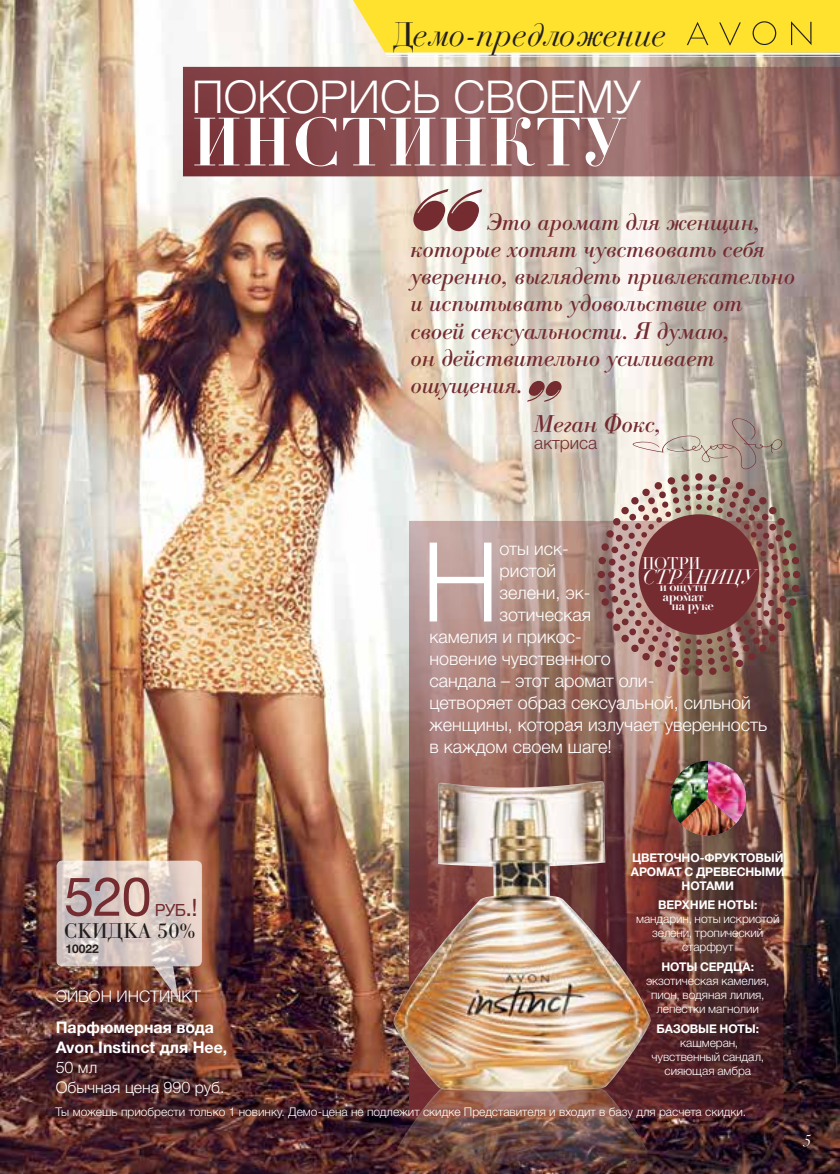
<style>
.page{position:relative;width:840px;height:1174px;background:#fff}
.page>*{position:absolute;margin:0;border:0;box-sizing:border-box;transform-origin:0 0}
.t1{font:300 110.4px "Helvetica Neue LTW1 Gs 45 Lt";color:#fff}
.t2{font:700 66.8px "Didot L Ts Pro";color:#fff}
.t3{font:54px "Helvetica Neue LTW1 Gs 55 Roman";color:#742c31}
.t4{font:300 45.4px "Helvetica Neue LTW1 Gs 45 Lt";color:#fff}
.t5{font:italic 33.2px "Didot L Ts Pro";color:#231f20}
.t6{font:italic 25.4px "Bodoni Ant";color:#742c31}
.t7{font:italic 25.2px/27.2px "Bodoni Ant";color:#742c31}
.t8{font:22.2px "Bodoni Ant";letter-spacing:.01em;color:#231f20}
.t9{font:italic 20.4px "Didot L Ts Pro";letter-spacing:-.025em;color:#fff}
.t10{font:300 18px "Helvetica Neue LTW1 Gs 45 Lt";color:#fff}
.t11{font:300 17.4px "Helvetica Neue LTW1 Gs 45 Lt";color:#742c31}
.t12{font:16.8px "Helvetica Neue LTW1 Gs 55 Roman";color:#742c31}
.t13{font:16.6px "Didot L Ts Pro";letter-spacing:-.04em;color:#fff}
.t14{font:300 16px/20px "Helvetica Neue LTW1 Gs 45 Lt";color:#fff}
.t15{font:700 16px/20px "Helvetica Neue LTW1 Gs 55 Roman";color:#fff}
.t16{font:italic 16px "Didot L Ts Pro";color:#fff}
.t17{font:700 13px "Didot L Ts Pro";letter-spacing:-.03em;color:#fff}
.t18{font:300 12px/14px "Helvetica Neue LTW1 Gs 45 Lt";color:#fff;text-align:center}
.t19{font:700 12px/14px "Helvetica Neue LTW1 Gs 55 Roman";letter-spacing:.11em;color:#fff;text-align:center}
.t20{font:700 12px "Helvetica Neue LTW1 Gs 55 Roman";letter-spacing:.08em;color:#fff}
.t21{font:700 12px "Helvetica Neue LTW1 Gs 55 Roman";color:#231f20}
.s1{font-style:normal}
.s2{font-size:24px}
</style>
<div class="page">
<img style="left:0;top:0;width:839px;height:1174px">
<svg style="left:409px;top:521px;width:373px;height:596px;background:#87605a"></svg>
<svg style="left:183px;top:67px;width:656px;height:109px;background:#8e5959"></svg>
<svg style="left:413px;top:189px;width:69px;height:42px"></svg>
<svg style="left:527px;top:381px;width:34px;height:21px"></svg>
<svg style="left:632px;top:418px;width:150px;height:51px;background:#c6bcb0"></svg>
<img style="left:397px;top:1091px;width:250px;height:83px">
<img style="left:393px;top:781px;width:258px;height:310px">
<svg style="left:57px;top:860px;width:145px;height:106px;background:#d9cac5"></svg>
<svg style="left:153px;top:964px;width:26px;height:36px"></svg>
<img style="left:677px;top:823px;width:65px;height:12px">
<img style="left:670px;top:760px;width:75px;height:63px">
<svg style="left:597px;top:473px;width:202px;height:203px;background:#946964"></svg>
<hr style="left:387px;top:56px;width:452px;height:1px;background:#fff">
<svg style="left:353px;top:0;width:486px;height:55px;background:#fae03d"></svg>
<h3 class="t5" style="left:392px;top:13px;width:275px"><span class="s1">Д</span>емо-предложение</h3>
<h3 class="t4" style="left:192px;top:69px;width:126px">ПОКОРИСЬ</h3>
<h3 class="t4" style="left:453px;top:69px;width:32px">СВОЕМУ</h3>
<h2 class="t2" style="left:192px;top:100px;width:435px">ИНСТИНКТу</h2>
<h3 class="t7" style="left:410px;top:209px;width:386px;text-indent:75px">Это аромат для женщин, которые хотят чувствовать себя уверенно, выглядеть привлекательно и испытывать удовольствие от своей сексуальности. Я думаю,<br>он действительно усиливает ощущения.</h3>
<h3 class="t6" style="left:533px;top:410px;width:129px">Меган Фокс,</h3>
<h3 class="t11" style="left:534px;top:432px;width:64px">актриса</h3>
<h1 class="t1" style="left:421px;top:514px;width:63px">Н</h1>
<h3 class="t10" style="left:499px;top:538px;width:71px">оты иск-</h3>
<h3 class="t13" style="left:642px;top:553px;width:59px">ПОТРИ</h3>
<h3 class="t9" style="left:642px;top:564px;width:113px">СТРАНИЦУ</h3>
<p class="t17" style="left:659px;top:578px;width:49px">и ощути</p>
<p class="t17" style="left:662px;top:588px;width:42px">аромат</p>
<p class="t17" style="left:671px;top:597px;width:44px">на руке</p>
<h3 class="t10" style="left:499px;top:560px;width:58px">ристой</h3>
<h3 class="t10" style="left:499px;top:582px;width:92px">зелени, эк-</h3>
<h3 class="t10" style="left:499px;top:604px;width:93px">зотическая</h3>
<h3 class="t10" style="left:429px;top:626px;width:154px">камелия и прикос-</h3>
<h3 class="t10" style="left:429px;top:648px;width:182px">новение чувственного</h3>
<h3 class="t10" style="left:429px;top:670px;width:226px">сандала – этот аромат оли-</h3>
<h3 class="t10" style="left:429px;top:692px;width:322px">цетворяет образ сексуальной, сильной</h3>
<h3 class="t10" style="left:429px;top:714px;width:339px">женщины, которая излучает уверенность</h3>
<h3 class="t10" style="left:429px;top:736px;width:184px">в каждом своем шаге!</h3>
<p class="t19" style="left:630px;top:850px;width:155px">цветочно-фруктовый аромат с древесным и нотам и</p>
<p class="t20" style="left:658px;top:897px;width:9px">ВЕРХНИЕ</p>
<p class="t20" style="left:717px;top:897px;width:10px">НОТЫ</p>
<p class="t20" style="left:753px;top:897px;width:5px">:</p>
<p class="t18" style="left:635px;top:912px;width:145px">мандарин, ноты искристой зелени, тропический старфрут</p>
<p class="t20" style="left:661px;top:959px;width:10px">НОТЫ</p>
<p class="t20" style="left:699px;top:959px;width:9px">СЕР</p>
<p class="t20" style="left:723px;top:959px;width:32px">ДЦА:</p>
<p class="t18" style="left:645px;top:973px;width:125px">экзотическая камелия, пион, водяная лилия, лепестки магнолии</p>
<p class="t20" style="left:656px;top:1021px;width:34px">БАЗОВЫЕ</p>
<p class="t20" style="left:719px;top:1021px;width:10px">НОТЫ</p>
<p class="t20" style="left:755px;top:1021px;width:5px">:</p>
<p class="t18" style="left:651px;top:1035px;width:114px">кашмеран, чувственный сандал, сияющая амбра</p>
<h3 class="t3" style="left:64px;top:863px;width:89px">520</h3>
<h3 class="t12" style="left:155px;top:899px;width:44px">руб<span class="s2">.!</span></h3>
<h3 class="t8" style="left:64px;top:918px;width:133px">скидка 50%</h3>
<p class="t21" style="left:65px;top:941px;width:35px">10022</p>
<h3 class="t14" style="left:56px;top:986px;width:12px">ЭЙВОН</h3>
<h3 class="t14" style="left:116px;top:986px;width:12px">ИНСТИН</h3>
<h3 class="t14" style="left:181px;top:986px;width:21px">КТ</h3>
<h3 class="t15" style="left:56px;top:1017px;width:173px">Парфюмерная вода<br>Avon Instinct для Нее,</h3>
<h3 class="t14" style="left:56px;top:1057px;width:170px">50 мл<br>Обычная цена 990 руб.</h3>
<p class="t18" style="left:55px;top:1104px;width:692px">Ты можешь приобрести только 1 новинку. Демо-цена не подлежит скидке Представителя и входит в базу для расчета скидки.</p>
<h3 class="t16" style="left:803px;top:1130px;width:9px">5</h3>
</div>
